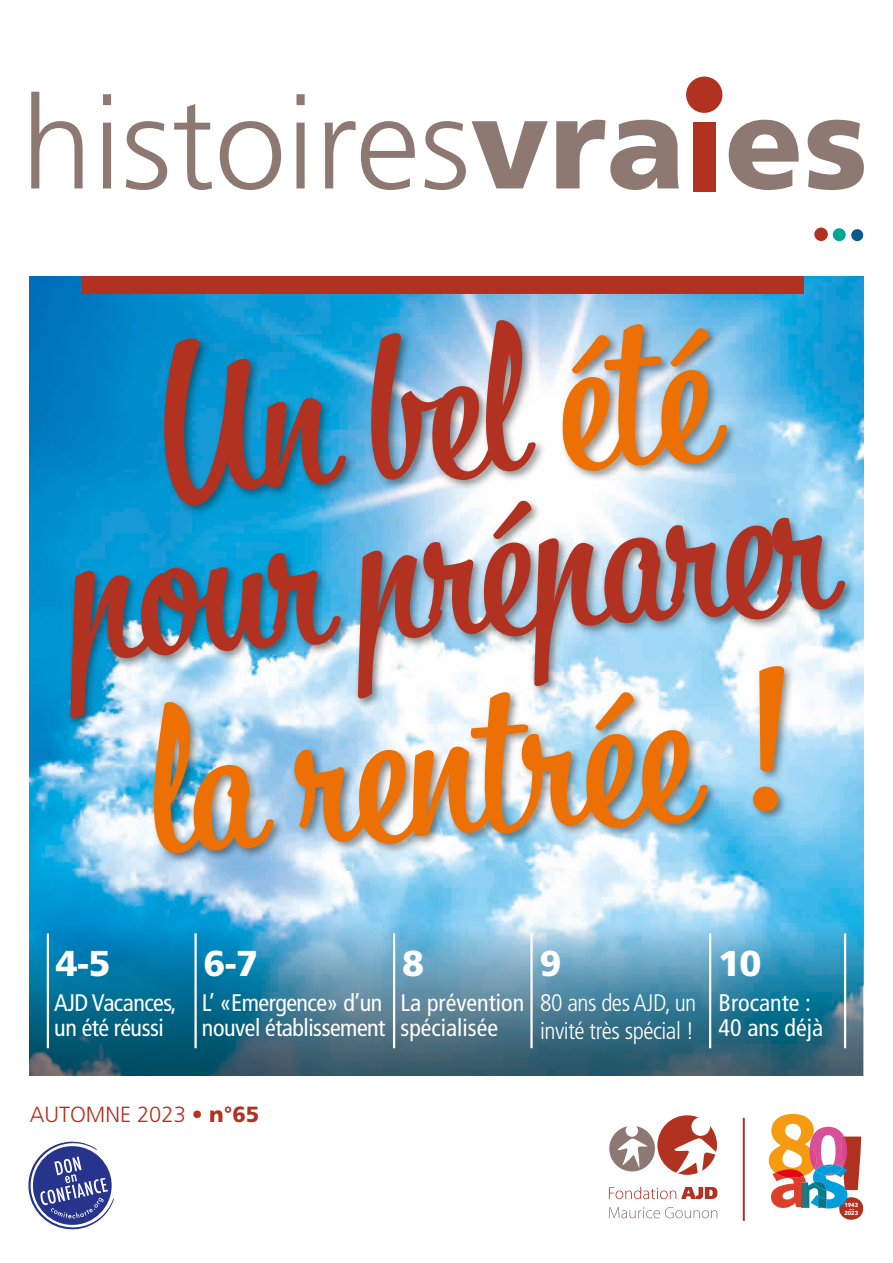
<style>
.page{position:relative;width:893px;height:1263px;background:#fff}
.page>*{position:absolute;margin:0;border:0;box-sizing:border-box;transform-origin:0 0}
.t1{font:202.5px/357.8px "Bistro Script";color:#ed7004}
.t2{font:202.5px "Bistro Script";color:#b23222}
.t3{font:300 129px "Frutiger LT Pro";color:#8d7872}
.t4{font:900 36px "Frutiger LT Pro";color:#fff}
.t5{font:condensed 24px/25.5px "Frutiger LT Pro";letter-spacing:-.02em;color:#fff}
.t6{font:condensed 24px/25.5px "Frutiger LT Pro";color:#fff}
.t7{font:300 condensed 24px/27.9px "Frutiger LT Pro";letter-spacing:-.02em;color:#fff}
.t8{font:300 21.9px "Frutiger LT Pro";color:#b23222}
.t9{font:900 5.85px/7.6px "Avenir";color:#fff}
.s1{font-weight:900}
.s2{color:#b23222}
</style>
<div class="page">
<img style="left:30px;top:276px;width:833px;height:649px">
<div style="left:81px;top:276px;width:723px;height:17px;background:#b23222"></div>
<div style="left:814px;top:228px;width:14px;height:13px;background:#b23222;border-radius:50%"></div>
<div style="left:833px;top:228px;width:13px;height:13px;background:#00a694;border-radius:50%"></div>
<div style="left:851px;top:229px;width:12px;height:12px;background:#09598b;border-radius:50%"></div>
<div style="left:686px;top:77px;width:36px;height:36px;background:#b23222;border-radius:50%"></div>
<div style="left:693px;top:122px;width:23px;height:70px;background:#b23222"></div>
<svg style="left:28px;top:1141px;width:86px;height:89px"></svg>
<svg style="left:609px;top:1116px;width:109px;height:83px"></svg>
<svg style="left:609px;top:1207px;width:108px;height:11px"></svg>
<img style="left:817px;top:1127px;width:27px;height:37px">
<img style="left:813px;top:1175px;width:26px;height:33px">
<img style="left:817px;top:1164px;width:22px;height:11px">
<img style="left:771px;top:1177px;width:35px;height:31px">
<svg style="left:769px;top:1114px;width:48px;height:63px"></svg>
<img style="left:801px;top:1182px;width:13px;height:26px">
<img style="left:814px;top:1182px;width:12px;height:26px">
<img style="left:801px;top:1182px;width:5px;height:25px">
<svg style="left:839px;top:1136px;width:24px;height:84px"></svg>
<hr style="left:743px;top:1118px;width:2px;height:103px;background:#b23222">
<svg style="left:30px;top:925px;width:833px;height:151px;background:#3b809d"></svg>
<hr style="left:47px;top:933px;width:2px;height:43px;background:#fff">
<hr style="left:47px;top:976px;width:2px;height:72px;background:#fff">
<hr style="left:194px;top:933px;width:3px;height:43px;background:#fff">
<hr style="left:194px;top:976px;width:3px;height:72px;background:#fff">
<hr style="left:393px;top:933px;width:2px;height:43px;background:#fff">
<hr style="left:709px;top:933px;width:2px;height:43px;background:#fff">
<hr style="left:844px;top:933px;width:2px;height:43px;background:#fff">
<hr style="left:393px;top:976px;width:2px;height:72px;background:#fff">
<hr style="left:709px;top:976px;width:2px;height:72px;background:#fff">
<hr style="left:844px;top:976px;width:2px;height:72px;background:#fff">
<hr style="left:530px;top:933px;width:3px;height:43px;background:#fff">
<hr style="left:530px;top:976px;width:3px;height:72px;background:#fff">
<div style="left:160px;top:317px;width:578px;height:200px;background:#1d1d1b;opacity:.5"></div>
<div style="left:150px;top:662px;width:645px;height:203px;background:#1d1d1b;opacity:.5"></div>
<div style="left:67px;top:497px;width:789px;height:233px;background:#1d1d1b;opacity:.5"></div>
<h2 class="t3" style="left:21px;top:69px;width:848px">histoires<span class="s1">vra es</span></h2>
<h1 class="t1" style="left:112px;top:256px;width:644px;rotate:-4deg"><span class="s2">Un bel</span> été la rentrée !</h1>
<h1 class="t2" style="left:56px;top:466px;width:768px;rotate:-4deg">pour préparer</h1>
<h3 class="t4" style="left:56px;top:941px;width:56px">4-5</h3>
<h3 class="t4" style="left:204px;top:941px;width:56px">6-7</h3>
<h3 class="t4" style="left:402px;top:941px;width:23px">8</h3>
<h3 class="t4" style="left:539px;top:941px;width:23px">9</h3>
<h3 class="t4" style="left:718px;top:941px;width:45px">10</h3>
<p class="t5" style="left:54px;top:990px;width:124px">AJD Vacances, un été réussi</p>
<p class="t5" style="left:202px;top:990px;width:185px">L’ «Emergence» d’un nouvel établissement</p>
<p class="t6" style="left:400px;top:990px;width:125px">La prévention spécialisée</p>
<p class="t7" style="left:540px;top:989px;width:158px">80 ans des AJD, un invité très spécial !</p>
<p class="t6" style="left:719px;top:990px;width:106px">Brocante :<br>40 ans déjà</p>
<p class="t8" style="left:30px;top:1102px;width:231px">AUTOMNE 2023 • <span class="s1">n°65</span></p>
<p class="t9" style="left:844px;top:1201px;width:15px">1943<br>2023</p>
</div>
